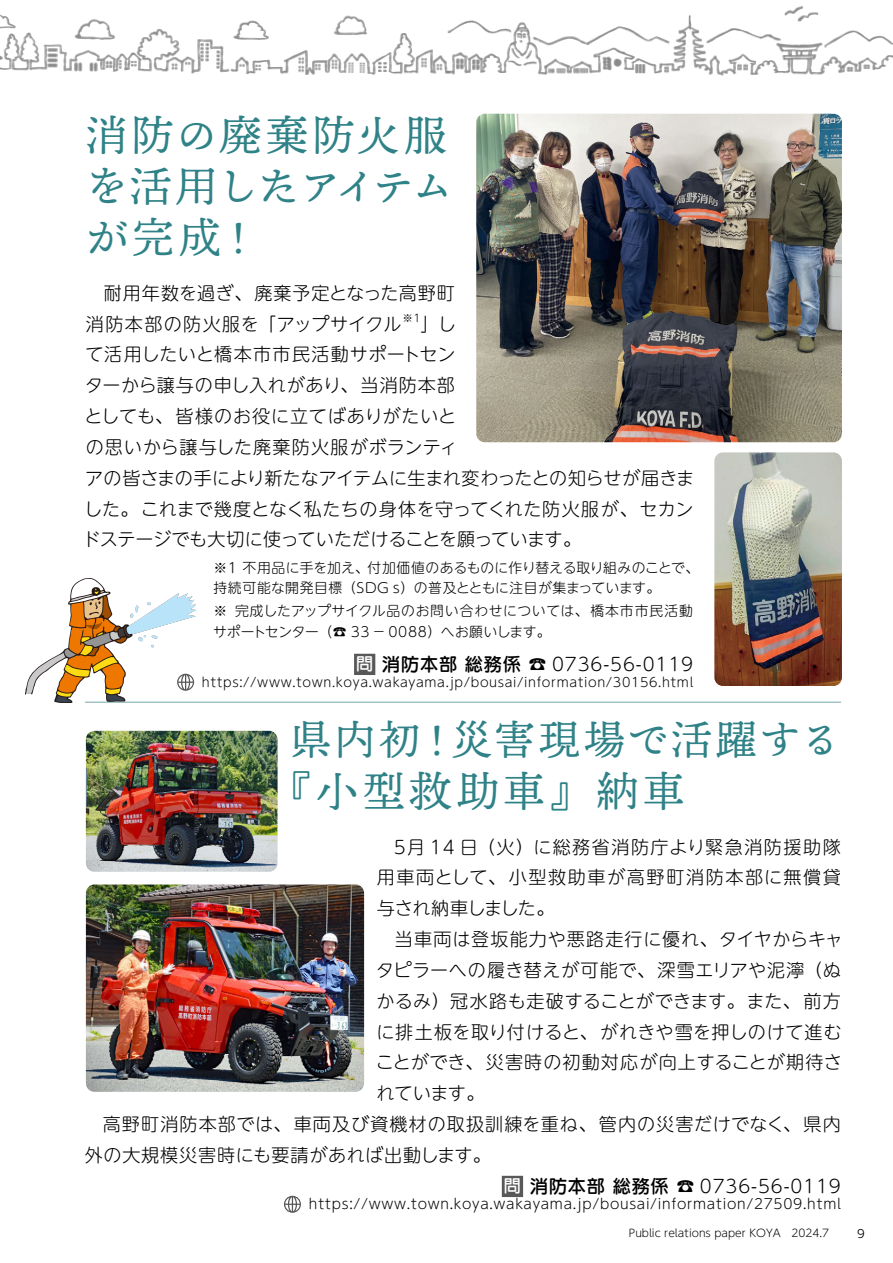
<style>
.page{position:relative;width:893px;height:1263px;background:#fff}
.page>*{position:absolute;margin:0;border:0;box-sizing:border-box;transform-origin:0 0}
.t1{font:42.45px/51px "Ten Mincho";letter-spacing:.03em;color:#2f8287}
.t2{font:42.45px "Ten Mincho";letter-spacing:.07em;color:#2f8287}
.t3{font:41.4px "Ten Mincho";letter-spacing:.06em;color:#2f8287}
.t4{font:300 18px/30.9px "UD Shin M Go Pr 6 N";letter-spacing:.035em;color:#000;text-align:justify}
.t5{font:300 18px/30.9px "UD Shin M Go Pr 6 N";letter-spacing:.005em;color:#000}
.t6{font:300 18px "UD Shin M Go Pr 6 N";letter-spacing:.06em;color:#000}
.t7{font:300 18px "UD Shin M Go Pr 6 N";letter-spacing:.015em;color:#000}
.t8{font:300 18px "UD Shin M Go Pr 6 N";letter-spacing:.055em;color:#000}
.t9{font:300 13.8px/21.3px "UD Shin M Go Pr 6 N";letter-spacing:.05em;color:#000}
.t10{font:300 13.8px/19.2px "UD Shin M Go Pr 6 N";letter-spacing:.02em;color:#000}
.t11{font:300 12.75px "UD Shin M Go Pr 6 N";letter-spacing:.05em;color:#000}
.t12{font:12.75px "Ariana Pro";color:#000}
.t13{font:300 10.65px "UD Shin M Go Pr 6 N";color:#000}
.t14{font:300 10.5px "UD Shin M Go Pr 6 N";color:#000}
.s1{font-family:"UD Marugo Large Pr 6 N DB";font-weight:400;font-size:16.95px;color:#fff}
.s2{font-family:"UD Marugo Large Pr 6 N DB";font-weight:400}
</style>
<div class="page">
<div style="left:502px;top:1176px;width:21px;height:21px;background:#595757"></div>
<svg style="left:284px;top:1196px;width:17px;height:17px"></svg>
<div style="left:354px;top:654px;width:21px;height:21px;background:#595757"></div>
<img style="left:476px;top:114px;width:366px;height:328px">
<img style="left:86px;top:731px;width:192px;height:141px">
<img style="left:86px;top:884px;width:278px;height:208px">
<hr style="left:85px;top:702px;width:756px;height:1px;background:#7fadb0">
<img style="left:0;top:15px;width:438px;height:60px">
<img style="left:438px;top:6px;width:455px;height:70px">
<img style="left:714px;top:452px;width:128px;height:234px">
<img style="left:26px;top:578px;width:169px;height:125px">
<h1 class="t1" style="left:86px;top:111px;width:369px">消防の廃棄防火服を活用したアイテムが完成！</h1>
<p class="t4" style="left:86px;top:276px;width:371px;text-indent:18px">耐用年数を過ぎ、廃棄予定となった高野町消防本部の防火服を「アップサイクル</p>
<p class="t14" style="left:402px;top:309px;width:21px">※１</p>
<p class="t5" style="left:83px;top:307px;width:613px;text-indent:338px">」し<br>て活用したいと橋本市市民活動サポートセン<br>ターから譲与の申し入れがあり、当消防本部<br>としても、皆様のお役に立てばありがたいと<br>の思いから譲与した廃棄防火服がボランティ<br>アの皆さまの手により新たなアイテムに生まれ変わったとの知らせが届きました。これまで幾度となく私たちの身体を守ってくれた防火服が、セカンドステージでも大切に使っていただけることを願っています。</p>
<p class="t10" style="left:213px;top:558px;width:487px">※１不用品に手を加え、付加価値のあるものに作り替える取り組みのことで、持続可能な開発目標（SDGｓ）の普及とともに注目が集まっています。</p>
<p class="t9" style="left:213px;top:599px;width:481px">※ 完成したアップサイクル品のお問い合わせについては、橋本市市民活動サポートセンター（☎ 33 － 0088）へお願いします。</p>
<p class="t4" style="left:356px;top:647px;width:338px"><span class="s1">問</span><span class="s2">消防本部 総務係</span> ☎ 0736-56-0119</p>
<p class="t11" style="left:202px;top:671px;width:493px">https://www.town.koya.wakayama.jp/bousai/information/30156.html</p>
<h2 class="t3" style="left:290px;top:717px;width:552px">県内初！災害現場で活躍する</h2>
<h1 class="t2" style="left:269px;top:768px;width:417px">『小型救助車』納車</h1>
<p class="t4" style="left:377px;top:830px;width:466px;text-indent:14px">５月 14 日（火）に総務省消防庁より緊急消防援助隊用車両として、小型救助車が高野町消防本部に無償貸与され納車しました。</p>
<p class="t4" style="left:395px;top:923px;width:449px">当車両は登坂能力や悪路走行に優れ、タイヤからキャ</p>
<p class="t4" style="left:376px;top:954px;width:466px">タピラーへの履き替えが可能で、深雪エリアや泥濘（ぬ</p>
<p class="t7" style="left:377px;top:986px;width:466px">かるみ）冠水路も走破することができます。また、前方</p>
<p class="t4" style="left:376px;top:1015px;width:467px">に排土板を取り付けると、がれきや雪を押しのけて進む</p>
<p class="t8" style="left:376px;top:1048px;width:467px">ことができ、災害時の初動対応が向上することが期待さ</p>
<p class="t4" style="left:376px;top:1077px;width:109px">れています。</p>
<p class="t6" style="left:103px;top:1110px;width:739px">高野町消防本部では、車両及び資機材の取扱訓練を重ね、管内の災害だけでなく、県内</p>
<p class="t4" style="left:85px;top:1139px;width:408px">外の大規模災害時にも要請があれば出動します。</p>
<p class="t4" style="left:504px;top:1169px;width:338px"><span class="s1">問</span><span class="s2">消防本部 総務係</span> ☎ 0736-56-0119</p>
<p class="t9" style="left:309px;top:1192px;width:534px">https://www.town.koya.wakayama.jp/bousai/information/27509.html</p>
<p class="t13" style="left:629px;top:1224px;width:202px">Public relations paper KOYA　2024.7</p>
<p class="t12" style="left:857px;top:1224px;width:9px">9</p>
</div>
